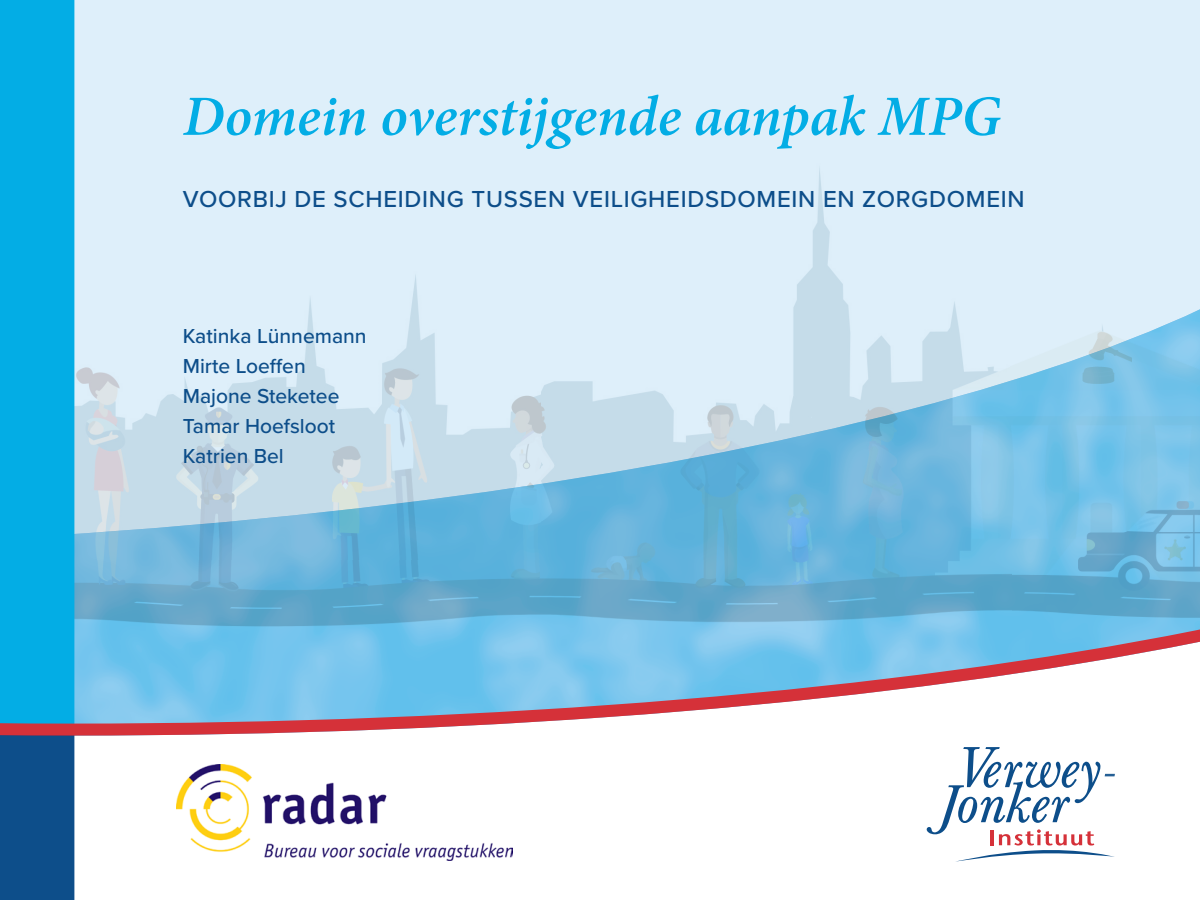
<style>
.page{position:relative;width:1200px;height:900px;background:#fff}
.page>*{position:absolute;margin:0;border:0;box-sizing:border-box;transform-origin:0 0}
.Titel_cover{font:italic 600 57px "Minion Pro";color:#03ade5}
.Subtitel_cover{font:500 24px "Proxima Nova";letter-spacing:.03em;color:#0d4e8a}
.Auteurs_cover{font:500 21px "Proxima Nova";color:#0d4e8a}
</style>
<div class="page">
<div style="left:74px;top:0;width:1126px;height:162px;background:#deeffa"></div>
<div style="left:0;top:742px;width:74px;height:158px;background:#0d4e8a"></div>
<svg style="left:927px;top:747px;width:188px;height:115px"></svg>
<img style="left:74px;top:224px;width:1126px;height:181px">
<div style="left:0;top:0;width:74px;height:405px;background:#03ade5"></div>
<svg style="left:0;top:405px;width:1200px;height:337px"></svg>
<img style="left:177px;top:765px;width:336px;height:96px">
<p class="Titel_cover" style="left:183px;top:77px;width:820px">Domein overstijgende aanpak MPG</p>
<p class="Subtitel_cover" style="left:183px;top:185px;width:843px">VOORBIJ DE SCHEIDING TUSSEN VEILIGHEIDSDOMEIN EN ZORGDOMEIN</p>
<p class="Auteurs_cover" style="left:183px;top:324px;width:185px">Katinka Lünnemann</p>
<p class="Auteurs_cover" style="left:183px;top:354px;width:124px">Mirte Loeffen</p>
<p class="Auteurs_cover" style="left:183px;top:384px;width:158px">Majone Steketee</p>
<p class="Auteurs_cover" style="left:183px;top:414px;width:154px">Tamar Hoefsloot</p>
<p class="Auteurs_cover" style="left:183px;top:444px;width:103px">Katrien Bel</p>
</div>
